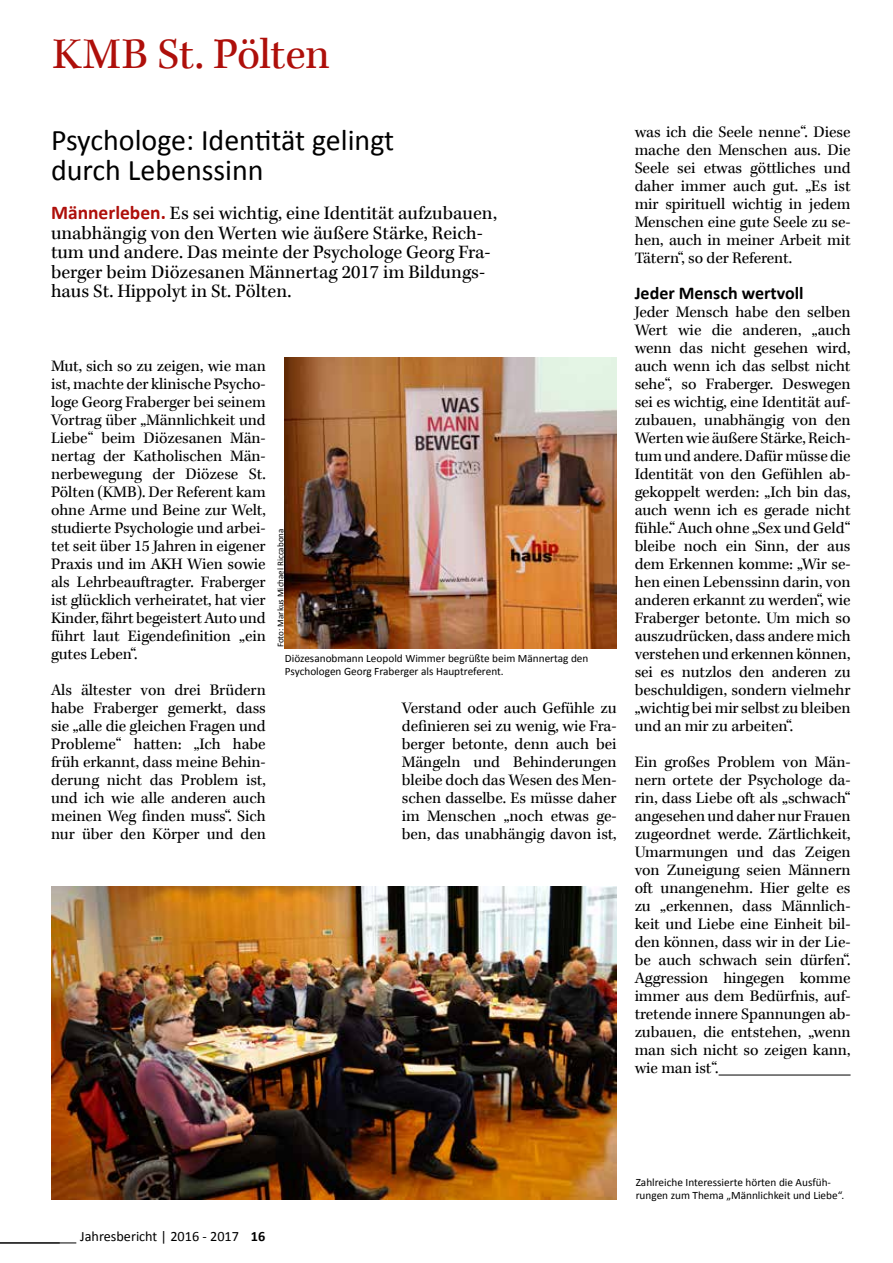
<style>
.page{position:relative;width:893px;height:1263px;background:#fff}
.page>*{position:absolute;margin:0;border:0;box-sizing:border-box;transform-origin:0 0}
.t1{font:45px "Kepler Std";letter-spacing:-.015em;color:#ae0f0a}
.t2{font:30px/30px "Calibri";color:#000}
.t3{font:19.5px/19.5px "Kepler Std";color:#000}
.t4{font:700 18px "Calibri";color:#000}
.t5{font:16.5px/18px "Kepler Std";letter-spacing:-.005em;color:#000;text-align:justify}
.t6{font:14.25px "Calibri";color:#000}
.t7{font:11.25px/12.8px "Calibri";color:#000}
.t8{font:9px "Calibri";color:#000}
.s1{font-family:"Calibri";font-weight:700;color:#ae0f0a}
.s2{font-weight:700}
</style>
<div class="page">
<hr style="left:0;top:1242px;width:76px;height:1px;background:#000">
<hr style="left:719px;top:1074px;width:131px;height:1px;background:#000">
<img style="left:285px;top:357px;width:332px;height:291px">
<img style="left:51px;top:887px;width:566px;height:312px">
<h1 class="t1" style="left:52px;top:28px;width:279px">KMB St. Pölten</h1>
<h2 class="t2" style="left:51px;top:125px;width:345px">Psychologe: Identität gelingt durch Lebenssinn</h2>
<p class="t3" style="left:51px;top:204px;width:447px"><span class="s1">Männerleben.</span> Es sei wichtig, eine Identität aufzubauen, unabhängig von den Werten wie äußere Stärke, Reich&shy;tum und andere. Das meinte der Psychologe Georg Fra&shy;berger beim Diözesanen Männertag 2017 im Bildungs&shy;haus St. Hippolyt in St. Pölten.</p>
<p class="t5" style="left:51px;top:358px;width:216px">Mut, sich so zu zeigen, wie man ist, machte der klinische Psycho&shy;loge Georg Fraberger bei seinem Vortrag über „Männlichkeit und Liebe“ beim Diözesanen Män&shy;nertag der Katholischen Män&shy;nerbewegung der Diözese St.<br>Pölten (KMB). Der Referent kam ohne Arme und Beine zur Welt, studierte Psychologie und arbei&shy;tet seit über 15 Jahren in eigener Praxis und im AKH Wien sowie als Lehrbeauftragter. Fraberger ist glücklich verheiratet, hat vier Kinder, fährt begeistert Auto und führt laut Eigendefinition „ein gutes Leben“.</p>
<p class="t5" style="left:51px;top:682px;width:216px">Als ältester von drei Brüdern habe Fraberger gemerkt, dass sie „alle die gleichen Fragen und Probleme“ hatten: „Ich habe früh erkannt, dass meine Behin&shy;derung nicht das Problem ist, und ich wie alle anderen auch meinen Weg finden muss“. Sich nur über den Körper und den</p>
<p class="t8" style="left:275px;top:647px;width:120px;rotate:-90deg">Foto: Markus Michael Riccabona</p>
<p class="t7" style="left:285px;top:652px;width:305px">Diözesanobmann Leopold Wimmer begrüßte beim Männertag den<br>Psychologen Georg Fraberger als Hauptreferent.</p>
<p class="t5" style="left:402px;top:700px;width:216px">Verstand oder auch Gefühle zu definieren sei zu wenig, wie Fra&shy;berger betonte, denn auch bei Mängeln und Behinderungen bleibe doch das Wesen des Men&shy;schen dasselbe. Es müsse daher im Menschen „noch etwas ge&shy;ben, das unabhängig davon ist,</p>
<p class="t5" style="left:635px;top:124px;width:217px">was ich die Seele nenne“. Diese mache den Menschen aus. Die Seele sei etwas göttliches und daher immer auch gut. „Es ist mir spirituell wichtig in jedem Menschen eine gute Seele zu se&shy;hen, auch in meiner Arbeit mit Tätern“, so der Referent.</p>
<p class="t4" style="left:635px;top:282px;width:170px">Jeder Mensch wertvoll</p>
<p class="t5" style="left:635px;top:304px;width:217px">Jeder Mensch habe den selben Wert wie die anderen, „auch wenn das nicht gesehen wird, auch wenn ich das selbst nicht sehe“, so Fraberger. Deswegen sei es wichtig, eine Identität auf&shy;zubauen, unabhängig von den Werten wie äußere Stärke, Reich&shy;tum und andere. Dafür müsse die Identität von den Gefühlen ab&shy;gekoppelt werden: „Ich bin das, auch wenn ich es gerade nicht fühle.“ Auch ohne „Sex und Geld“ bleibe noch ein Sinn, der aus dem Erkennen komme: „Wir se&shy;hen einen Lebenssinn darin, von anderen erkannt zu werden“, wie Fraberger betonte. Um mich so auszudrücken, dass andere mich verstehen und erkennen können, sei es nutzlos den anderen zu beschuldigen, sondern vielmehr „wichtig bei mir selbst zu bleiben und an mir zu arbeiten“.</p>
<p class="t5" style="left:635px;top:754px;width:217px">Ein großes Problem von Män&shy;nern ortete der Psychologe da&shy;rin, dass Liebe oft als „schwach“ angesehen und daher nur Frauen zugeordnet werde. Zärtlichkeit, Umarmungen und das Zeigen von Zuneigung seien Männern oft unangenehm. Hier gelte es zu „erkennen, dass Männlich&shy;keit und Liebe eine Einheit bil&shy;den können, dass wir in der Lie&shy;be auch schwach sein dürfen“.<br>Aggression hingegen komme immer aus dem Bedürfnis, auf&shy;tretende innere Spannungen ab&shy;zubauen, die entstehen, „wenn man sich nicht so zeigen kann, wie man ist“.</p>
<p class="t6" style="left:80px;top:1227px;width:187px">Jahresbericht | 2016 - 2017 <span class="s2">16</span></p>
<p class="t7" style="left:636px;top:1176px;width:210px">Zahlreiche Interessierte hörten die Ausfüh&shy;rungen zum Thema „Männlichkeit und Liebe“.</p>
</div>
